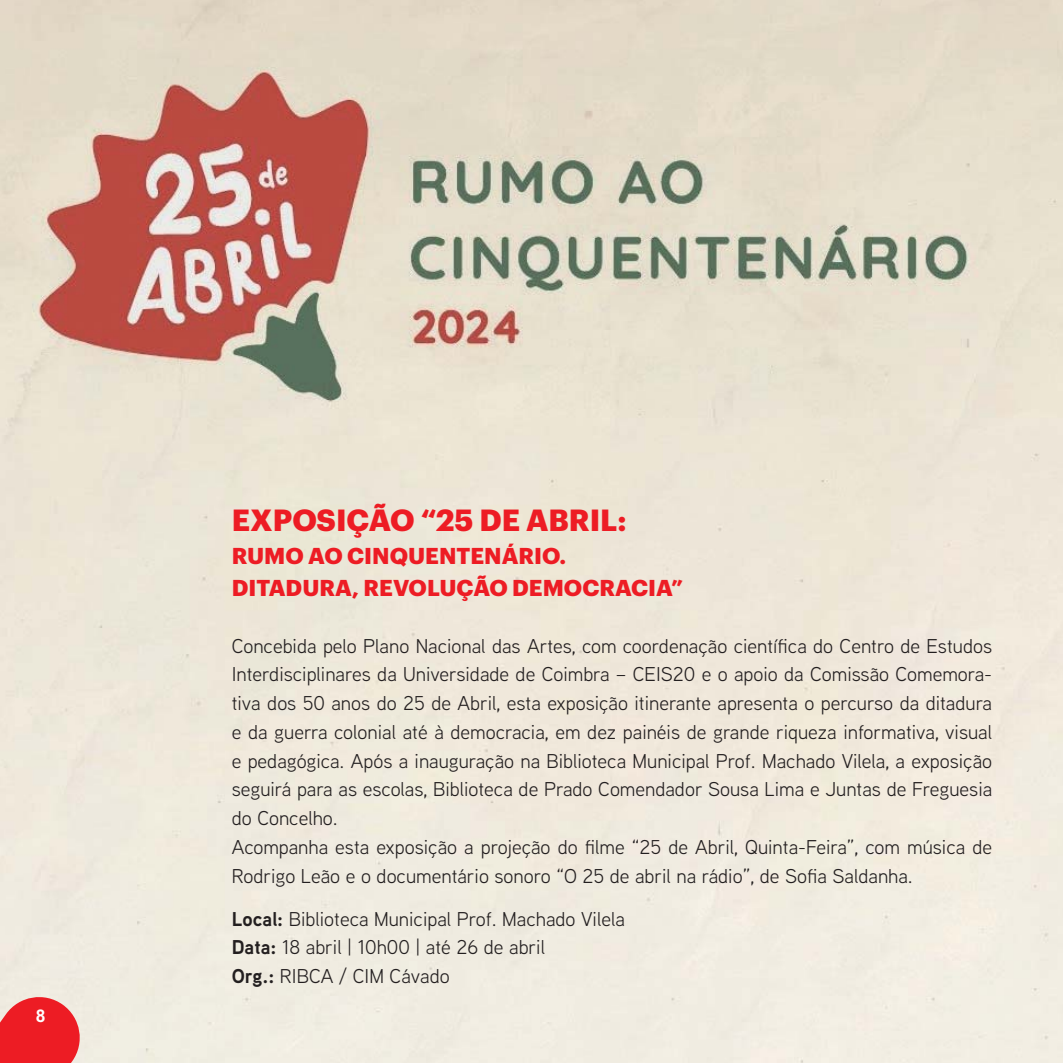
<style>
.page{position:relative;width:1063px;height:1063px;background:#fff}
.page>*{position:absolute;margin:0;border:0;box-sizing:border-box;transform-origin:0 0}
.t1{font:700 30px "Graphik";color:#ed1c24}
.t2{font:700 22.5px/32.5px "Graphik";color:#ed1c24}
.t3{font:20px/28.8px "Aaux Next";color:#231f20}
.t4{font:700 17.5px "Arial";color:#fff}
.s1{font-weight:700}
</style>
<div class="page">
<img style="left:0;top:0;width:1063px;height:1063px">
<svg style="left:0;top:992px;width:85px;height:71px;background:#ed4f53"></svg>
<p class="t4" style="left:36px;top:1006px;width:11px">8</p>
<h1 class="t1" style="left:232px;top:506px;width:397px">EXPOSIÇÃO “25 DE ABRIL:</h1>
<p class="t2" style="left:232px;top:541px;width:453px">RUMO AO CINQUENTENÁRIO.<br>DITADURA, REVOLUÇÃO DEMOCRACIA”</p>
<p class="t3" style="left:232px;top:634px;width:762px">Concebida pelo Plano Nacional das Artes, com coordenação científica do Centro de Estudos Interdisciplinares da Universidade de Coimbra – CEIS20 e o apoio da Comissão Comemora&shy;tiva dos 50 anos do 25 de Abril, esta exposição itinerante apresenta o percurso da ditadura e da guerra colonial até à democracia, em dez painéis de grande riqueza informativa, visual e pedagógica. Após a inauguração na Biblioteca Municipal Prof. Machado Vilela, a exposição seguirá para as escolas, Biblioteca de Prado Comendador Sousa Lima e Juntas de Freguesia do Concelho.<br>Acompanha esta exposição a projeção do filme “25 de Abril, Quinta-Feira”, com música de Rodrigo Leão e o documentário sonoro “O 25 de abril na rádio”, de Sofia Saldanha.</p>
<p class="t3" style="left:232px;top:906px;width:395px"><span class="s1">Local:</span> Biblioteca Municipal Prof. Machado Vilela<br><span class="s1">Data:</span> 18 abril | 10h00 | até 26 de abril<br><span class="s1">Org.:</span> RIBCA / CIM Cávado</p>
</div>
